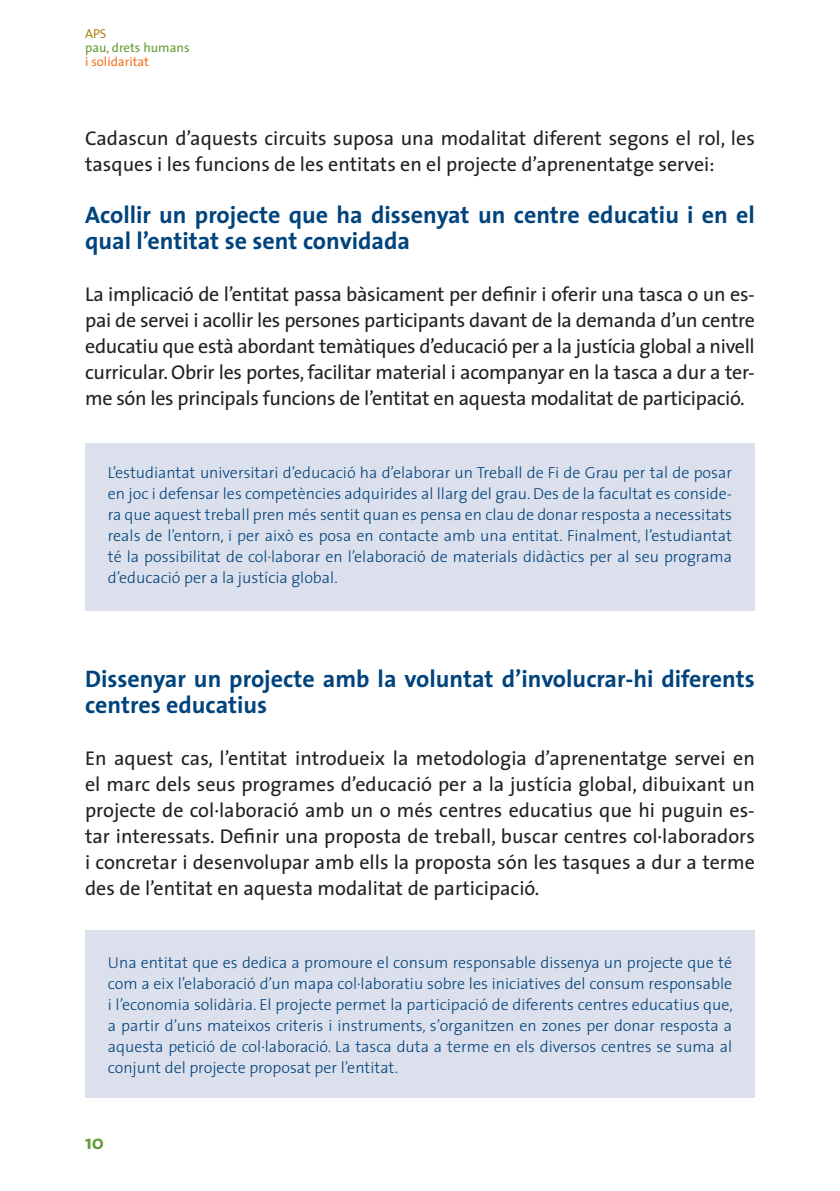
<style>
.page{position:relative;width:840px;height:1191px;background:#fff}
.page>*{position:absolute;margin:0;border:0;box-sizing:border-box;transform-origin:0 0}
.text_general{font:700 24px/26px "The Sans";color:#01437c}
.text_general-2{font:20px/26px "The Sans";color:#231f20;text-align:justify}
.t1{font:700 20px "The Sans";color:#639d34}
.exemples{font:300 16px/21px "The Sans";color:#01437c;text-align:justify}
.t2{font:13px "The Sans";color:#639d34}
.t3{font:13px "The Sans";color:#f47321}
.t4{font:13px "The Sans";color:#ac8610}
</style>
<div class="page">
<div style="left:85px;top:443px;width:669px;height:168px;background:#dbe0ec"></div>
<div style="left:85px;top:930px;width:669px;height:167px;background:#dbe0ec"></div>
<p class="t4" style="left:85px;top:23px;width:23px">APS</p>
<p class="t2" style="left:85px;top:37px;width:106px">pau, drets humans</p>
<p class="t3" style="left:85px;top:51px;width:65px">i solidaritat</p>
<p class="text_general-2" style="left:85px;top:125px;width:670px">Cadascun d’aquests circuits suposa una modalitat diferent segons el rol, les tasques i les funcions de les entitats en el projecte d’aprenentatge servei:</p>
<p class="text_general" style="left:85px;top:201px;width:671px">Acollir un projecte que ha dissenyat un centre educatiu i en el qual l’entitat se sent convidada</p>
<p class="text_general-2" style="left:85px;top:281px;width:670px">La implicació de l’entitat passa bàsicament per definir i oferir una tasca o un es&shy;pai de servei i acollir les persones participants davant de la demanda d’un centre educatiu que està abordant temàtiques d’educació per a la justícia global a nivell curricular. Obrir les portes, facilitar material i acompanyar en la tasca a dur a ter&shy;me són les principals funcions de l’entitat en aquesta modalitat de participació.</p>
<p class="exemples" style="left:108px;top:462px;width:625px">L’estudiantat universitari d’educació ha d’elaborar un Treball de Fi de Grau per tal de posar en joc i defensar les competències adquirides al llarg del grau. Des de la facultat es conside&shy;ra que aquest treball pren més sentit quan es pensa en clau de donar resposta a necessitats reals de l’entorn, i per això es posa en contacte amb una entitat. Finalment, l’estudiantat té la possibilitat de col·laborar en l’elaboració de materials didàctics per al seu programa d’educació per a la justícia global.</p>
<p class="text_general" style="left:85px;top:665px;width:671px">Dissenyar un projecte amb la voluntat d’involucrar-hi diferents centres educatius</p>
<p class="text_general-2" style="left:85px;top:745px;width:670px">En aquest cas, l’entitat introdueix la metodologia d’aprenentatge servei en el marc dels seus programes d’educació per a la justícia global, dibuixant un projecte de col·laboració amb un o més centres educatius que hi puguin es&shy;tar interessats. Definir una proposta de treball, buscar centres col·laboradors i concretar i desenvolupar amb ells la proposta són les tasques a dur a terme des de l’entitat en aquesta modalitat de participació.</p>
<p class="exemples" style="left:108px;top:952px;width:626px">Una entitat que es dedica a promoure el consum responsable dissenya un projecte que té com a eix l’elaboració d’un mapa col·laboratiu sobre les iniciatives del consum responsable i l’economia solidària. El projecte permet la participació de diferents centres educatius que, a partir d’uns mateixos criteris i instruments, s’organitzen en zones per donar resposta a aquesta petició de col·laboració. La tasca duta a terme en els diversos centres se suma al conjunt del projecte proposat per l’entitat.</p>
<p class="t1" style="left:85px;top:1125px;width:20px">10</p>
</div>
